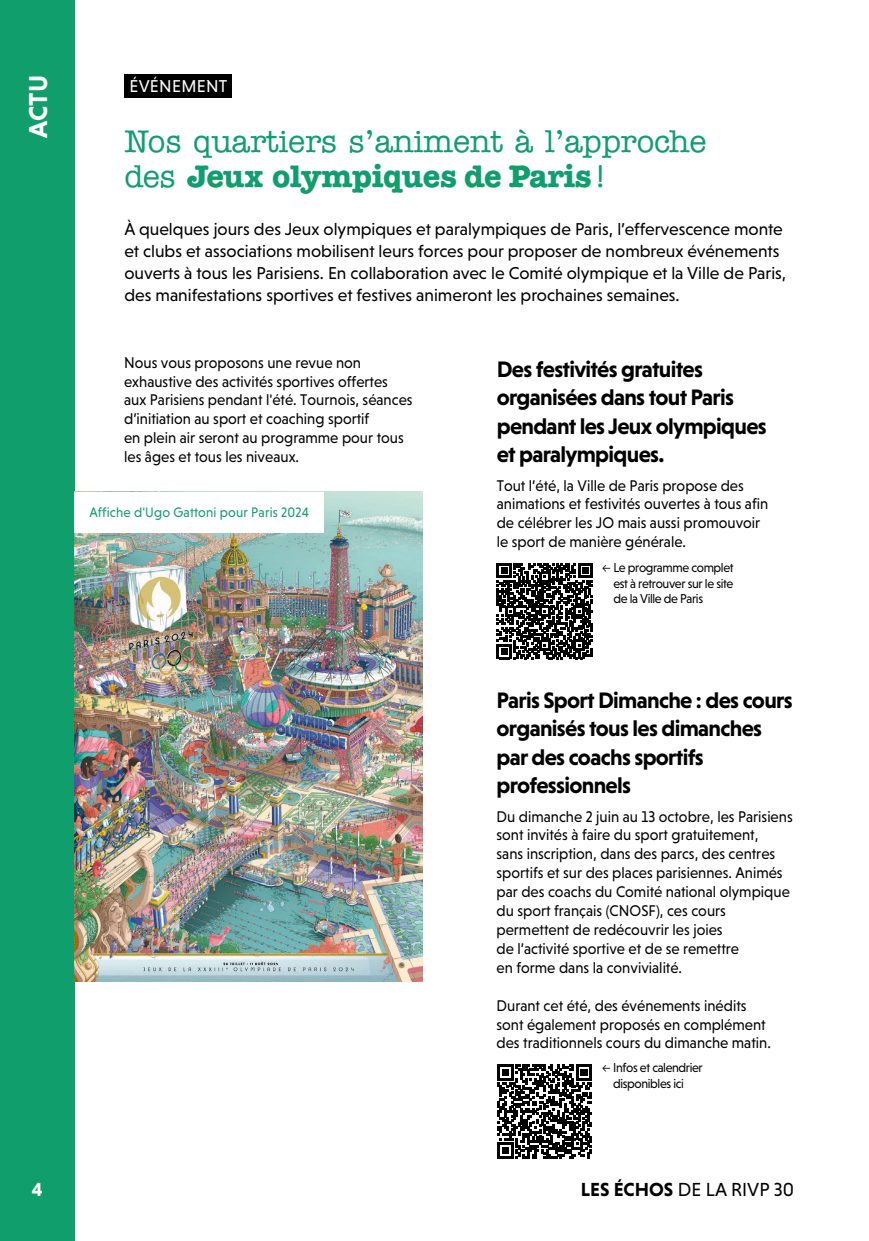
<style>
.page{position:relative;width:869px;height:1241px;background:#fff}
.page>*{position:absolute;margin:0;border:0;box-sizing:border-box;transform-origin:0 0}
.t1{font:500 31.5px/35px "American Typewriter ITC Pro";letter-spacing:-.01em;color:#109e6d}
.t2{font:700 26.25px "Niveau Grotesk";color:#fff}
.t3{font:700 22.75px/28.3px "Niveau Grotesk";letter-spacing:-.03em;color:#000}
.t4{font:19.25px "Niveau Grotesk";color:#000}
.t5{font:700 19.25px "Niveau Grotesk";color:#fff}
.t6{font:17.5px/21.9px "Niveau Grotesk";color:#000}
.t7{font:17.5px "Niveau Grotesk";letter-spacing:.015em;color:#fff}
.t8{font:15.75px/18.9px "Niveau Grotesk";color:#000;scale:.95 1}
.t9{font:14px "Niveau Grotesk";letter-spacing:.01em;color:#109e6d;scale:.95 1}
.t10{font:13.12px/15.8px "Niveau Grotesk";letter-spacing:-.03em;color:#000;text-align:center;scale:.95 1}
.s1{font-weight:700}
</style>
<div class="page">
<div style="left:0;top:0;width:74px;height:1240px;background:#109e6d"></div>
<div style="left:124px;top:74px;width:108px;height:23px;background:#000"></div>
<svg style="left:497px;top:1064px;width:94px;height:94px"></svg>
<svg style="left:496px;top:563px;width:96px;height:96px"></svg>
<img style="left:74px;top:492px;width:348px;height:489px">
<div style="left:74px;top:492px;width:250px;height:40px;background:#fff"></div>
<h2 class="t2" style="left:23px;top:138px;width:65px;rotate:-90deg">ACTU</h2>
<p class="t7" style="left:129px;top:76px;width:99px">ÉVÉNEMENT</p>
<h1 class="t1" style="left:124px;top:123px;width:583px">Nos quartiers s’animent à l’approche des <span class="s1">Jeux olympiques de Paris</span>!</h1>
<p class="t6" style="left:124px;top:218px;width:663px">À quelques jours des Jeux olympiques et paralympiques de Paris, l’effervescence monte et clubs et associations mobilisent leurs forces pour proposer de nombreux événements ouverts à tous les Parisiens. En collaboration avec le Comité olympique et la Ville de Paris, des manifestations sportives et festives animeront les prochaines semaines.</p>
<p class="t8" style="left:124px;top:352px;width:305px">Nous vous proposons une revue non exhaustive des activités sportives offertes aux Parisiens pendant l'été. Tournois, séances d’initiation au sport et coaching sportif<br>en plein air seront au programme pour tous les âges et tous les niveaux.</p>
<p class="t9" style="left:89px;top:504px;width:232px">Affiche d'Ugo Gattoni pour Paris 2024</p>
<h3 class="t3" style="left:496px;top:355px;width:271px">Des festivités gratuites organisées dans tout Paris pendant les Jeux olympiques et paralympiques.</h3>
<p class="t8" style="left:496px;top:475px;width:287px">Tout l’été, la Ville de Paris propose des animations et festivités ouvertes à tous afin de célébrer les JO mais aussi promouvoir le sport de manière générale.</p>
<p class="t10" style="left:613px;top:559px;width:128px;text-align:justify;text-indent:-12px">← Le programme complet est à retrouver sur le site de la Ville de Paris</p>
<h3 class="t3" style="left:496px;top:685px;width:297px">Paris Sport Dimanche : des cours organisés tous les dimanches par des coachs sportifs professionnels</h3>
<p class="t8" style="left:496px;top:806px;width:313px">Du dimanche 2 juin au 13 octobre, les Parisiens sont invités à faire du sport gratuitement,<br>sans inscription, dans des parcs, des centres sportifs et sur des places parisiennes. Animés par des coachs du Comité national olympique du sport français (CNOSF), ces cours permettent de redécouvrir les joies<br>de l’activité sportive et de se remettre<br>en forme dans la convivialité.</p>
<p class="t8" style="left:496px;top:995px;width:290px">Durant cet été, des événements inédits sont également proposés en complément des traditionnels cours du dimanche matin.</p>
<p class="t10" style="left:601px;top:1059px;width:108px">← Infos et calendrier disponibles ici</p>
<p class="t5" style="left:32px;top:1177px;width:12px">4</p>
<p class="t4" style="left:580px;top:1178px;width:214px"><span class="s1">LES ÉCHOS</span> DE LA RIVP 30</p>
</div>
